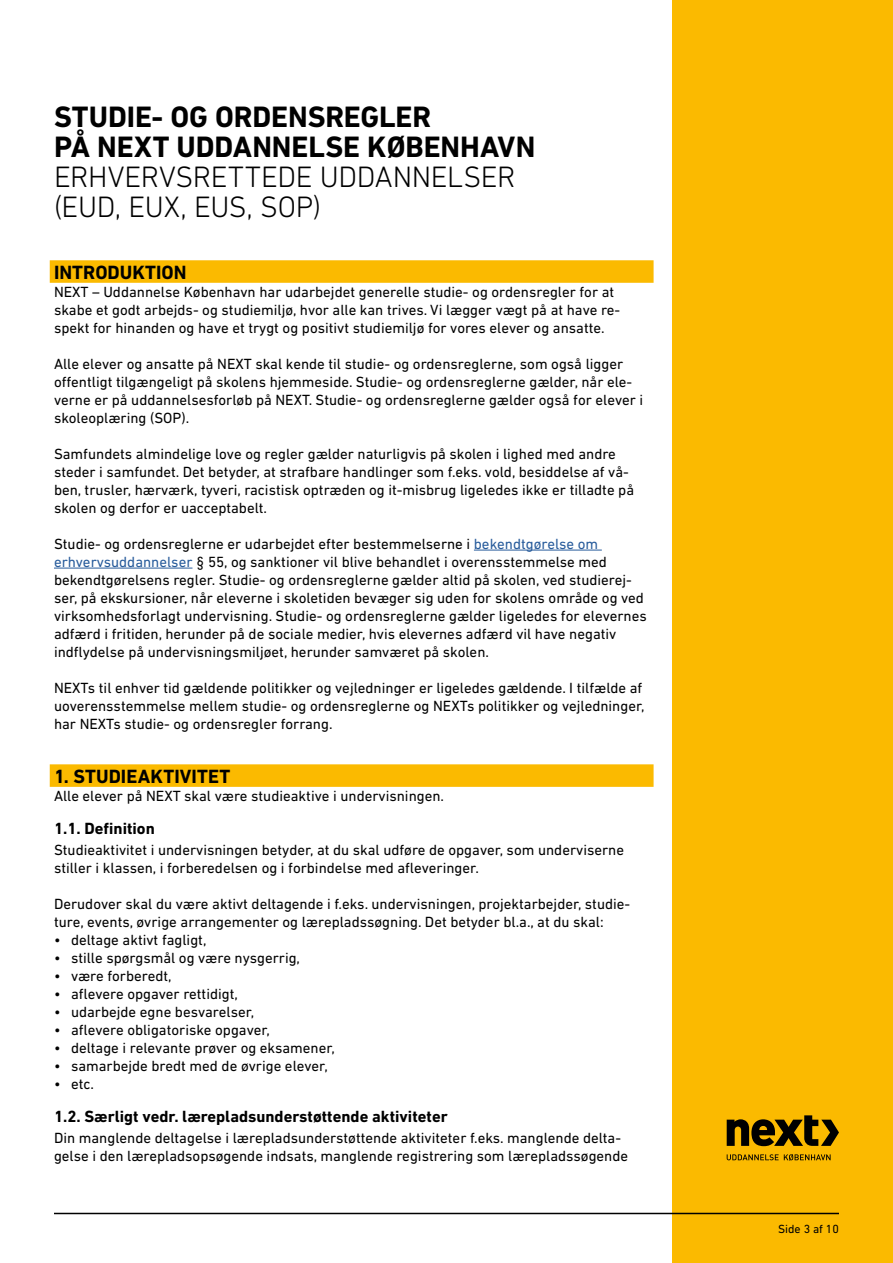
<style>
.page{position:relative;width:893px;height:1263px;background:#fff}
.page>*{position:absolute;margin:0;border:0;box-sizing:border-box;transform-origin:0 0}
.t1{font:700 30px/30px "DIN Next LT Pro";letter-spacing:-.005em;color:#000}
.t2{font:300 30px/30px "DIN Next LT Pro";letter-spacing:-.01em;color:#000}
.t3{font:700 19.5px "DIN Next LT Pro";letter-spacing:.005em;color:#000}
.t4{font:700 16.5px "DIN Next LT Pro";color:#000}
.t5{font:15px/18px "DIN Next LT Pro";color:#000}
.t6{font:12px "DIN Next LT Pro";color:#000}
.s1{color:#275b9b}
</style>
<div class="page">
<div style="left:673px;top:0;width:220px;height:1263px;background:#fbba00"></div>
<svg style="left:727px;top:1115px;width:112px;height:31px"></svg>
<svg style="left:727px;top:1154px;width:104px;height:7px"></svg>
<hr style="left:54px;top:1213px;width:785px;height:1px;background:#000">
<div style="left:50px;top:260px;width:604px;height:23px;background:#fbba00"></div>
<hr style="left:474px;top:550px;width:128px;height:1px;background:#275b9b">
<hr style="left:54px;top:568px;width:138px;height:1px;background:#275b9b">
<div style="left:50px;top:764px;width:604px;height:23px;background:#fbba00"></div>
<h1 class="t1" style="left:54px;top:101px;width:483px">STUDIE- OG ORDENSREGLER<br>PÅ NEXT UDDANNELSE KØBENHAVN</h1>
<h1 class="t2" style="left:54px;top:161px;width:463px">ERHVERVSRETTEDE UDDANNELSER (EUD, EUX, EUS, SOP)</h1>
<h2 class="t3" style="left:54px;top:260px;width:134px">INTRODUKTION</h2>
<p class="t5" style="left:54px;top:282px;width:568px">NEXT – Uddannelse København har udarbejdet generelle studie- og ordensregler for at skabe et godt arbejds- og studiemiljø, hvor alle kan trives. Vi lægger vægt på at have re&shy;spekt for hinanden og have et trygt og positivt studiemiljø for vores elever og ansatte.</p>
<p class="t5" style="left:54px;top:354px;width:591px">Alle elever og ansatte på NEXT skal kende til studie- og ordensreglerne, som også ligger offentligt tilgængeligt på skolens hjemmeside. Studie- og ordensreglerne gælder, når ele&shy;verne er på uddannelsesforløb på NEXT. Studie- og ordensreglerne gælder også for elever i skoleoplæring (SOP).</p>
<p class="t5" style="left:54px;top:444px;width:582px">Samfundets almindelige love og regler gælder naturligvis på skolen i lighed med andre steder i samfundet. Det betyder, at strafbare handlinger som f.eks. vold, besiddelse af vå&shy;ben, trusler, hærværk, tyveri, racistisk optræden og it-misbrug ligeledes ikke er tilladte på skolen og derfor er uacceptabelt.</p>
<p class="t5" style="left:54px;top:534px;width:594px">Studie- og ordensreglerne er udarbejdet efter bestemmelserne i <span class="s1">bekendtgørelse om erhvervsuddannelser</span> § 55, og sanktioner vil blive behandlet i overensstemmelse med bekendtgørelsens regler. Studie- og ordensreglerne gælder altid på skolen, ved studierej&shy;ser, på ekskursioner, når eleverne i skoletiden bevæger sig uden for skolens område og ved virksomhedsforlagt undervisning. Studie- og ordensreglerne gælder ligeledes for elevernes adfærd i fritiden, herunder på de sociale medier, hvis elevernes adfærd vil have negativ indflydelse på undervisningsmiljøet, herunder samværet på skolen.</p>
<p class="t5" style="left:54px;top:678px;width:592px">NEXTs til enhver tid gældende politikker og vejledninger er ligeledes gældende. I tilfælde af uoverensstemmelse mellem studie- og ordensreglerne og NEXTs politikker og vejledninger, har NEXTs studie- og ordensregler forrang.</p>
<h2 class="t3" style="left:54px;top:764px;width:178px">1. STUDIEAKTIVITET</h2>
<p class="t5" style="left:54px;top:786px;width:392px">Alle elever på NEXT skal være studieaktive i undervisningen.</p>
<p class="t4" style="left:54px;top:819px;width:102px">1.1. Definition</p>
<p class="t5" style="left:54px;top:840px;width:572px">Studieaktivitet i undervisningen betyder, at du skal udføre de opgaver, som underviserne stiller i klassen, i forberedelsen og i forbindelse med afleveringer.</p>
<p class="t5" style="left:54px;top:894px;width:578px">Derudover skal du være aktivt deltagende i f.eks. undervisningen, projektarbejder, studie&shy;ture, events, øvrige arrangementer og lærepladssøgning. Det betyder bl.a., at du skal:</p>
<p class="t5" style="left:54px;top:930px;width:154px">• deltage aktivt fagligt,</p>
<p class="t5" style="left:54px;top:948px;width:248px">• stille spørgsmål og være nysgerrig,</p>
<p class="t5" style="left:54px;top:966px;width:119px">• være forberedt,</p>
<p class="t5" style="left:54px;top:984px;width:186px">• aflevere opgaver rettidigt,</p>
<p class="t5" style="left:54px;top:1002px;width:202px">• udarbejde egne besvarelser,</p>
<p class="t5" style="left:54px;top:1020px;width:218px">• aflevere obligatoriske opgaver,</p>
<p class="t5" style="left:54px;top:1038px;width:283px">• deltage i relevante prøver og eksamener,</p>
<p class="t5" style="left:54px;top:1056px;width:275px">• samarbejde bredt med de øvrige elever,</p>
<p class="t5" style="left:54px;top:1074px;width:42px">• etc.</p>
<p class="t4" style="left:54px;top:1107px;width:395px">1.2. Særligt vedr. lærepladsunderstøttende aktiviteter</p>
<p class="t5" style="left:54px;top:1128px;width:576px">Din manglende deltagelse i lærepladsunderstøttende aktiviteter f.eks. manglende delta&shy;gelse i den lærepladsopsøgende indsats, manglende registrering som lærepladssøgende</p>
<p class="t6" style="left:778px;top:1222px;width:62px">Side 3 af 10</p>
</div>
